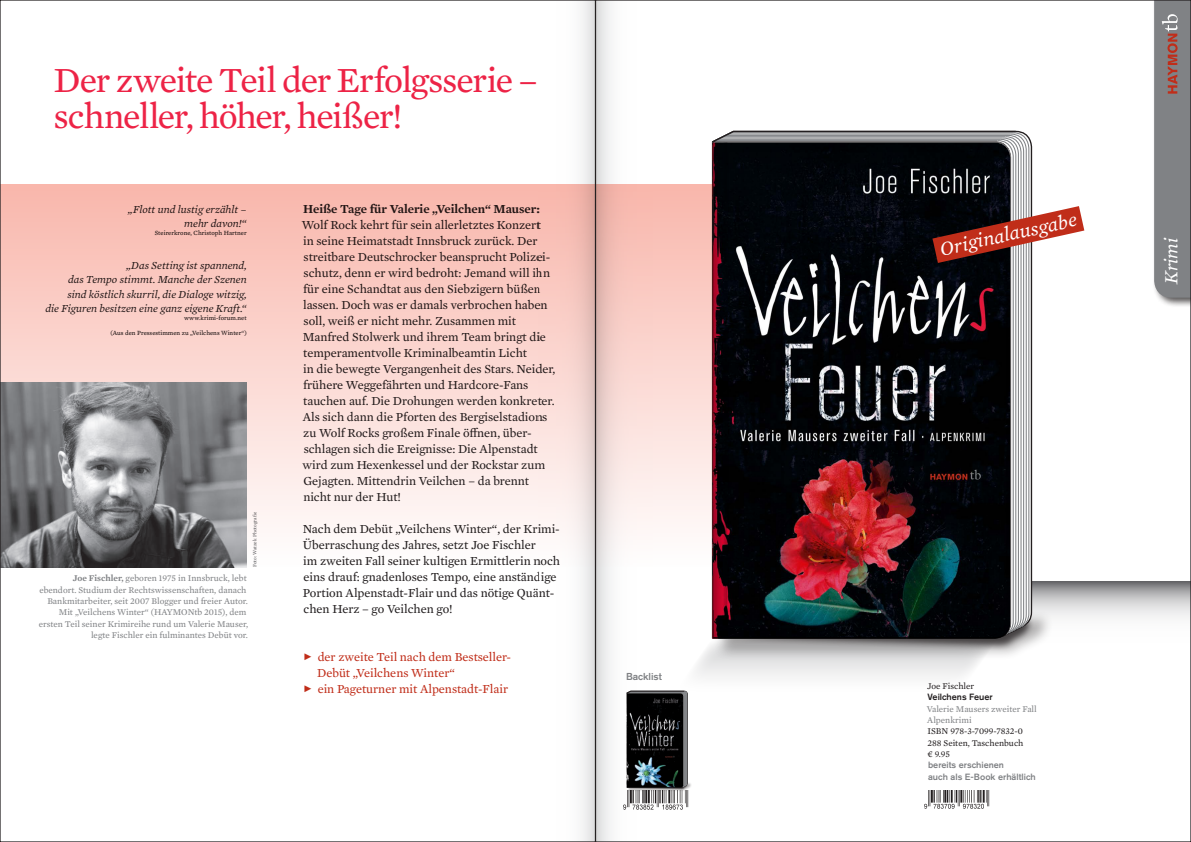
<style>
.page{position:relative;width:1191px;height:842px;background:#fff}
.page>*{position:absolute;margin:0;border:0;box-sizing:border-box;transform-origin:0 0}
.t1{font:36px/35.5px "Mercury Text G2";letter-spacing:-.035em;color:#ed2346}
.t2{font:italic 20px "Mercury Text G2";color:#fff}
.t3{font:italic 19px "Mercury Text G2";color:#fff}
.t4{font:12.5px/16px "Mercury Text G2";letter-spacing:-.005em;color:#231f20}
.t5{font:12.5px/16px "Mercury Text G2";letter-spacing:-.005em;color:#c02d19}
.t6{font:600 12.5px "Mercury Text G2";letter-spacing:-.005em;color:#231f20}
.t7{font:italic 11px/14.2px "Mercury Text G2";color:#231f20;text-align:right}
.t8{font:500 10px "Akzidenz Grotesk Pro";color:#808285}
.t9{font:9px/11.3px "Mercury Text G2";color:#808285;text-align:right}
.t10{font:9px/11.3px "Mercury Text G2";color:#231f20;text-align:justify}
.t11{font:500 9px/11.3px "Akzidenz Grotesk Pro";color:#808285}
.t12{font:500 9px "Akzidenz Grotesk Pro";color:#231f20}
.t13{font:6.5px/14.2px "Mercury Text G4";letter-spacing:.005em;color:#231f20;text-align:right}
.t14{font:5px "Mercury Text G4";letter-spacing:.005em;color:#636366}
.s1{font-weight:600}
</style>
<div class="page">
<svg style="left:1111px;top:581px;width:78px;height:37px"></svg>
<div style="left:0;top:184px;width:909px;height:383px;background:linear-gradient(to bottom,#f8b6ab,#fdfdfd)"></div>
<div style="left:627px;top:782px;width:64px;height:10px;background:#231f20;opacity:.35"></div>
<img style="left:652px;top:791px;width:37px;height:19px">
<img style="left:2px;top:383px;width:245px;height:184px">
<img style="left:924px;top:791px;width:66px;height:18px">
<svg style="left:652px;top:130px;width:459px;height:658px"></svg>
<div style="left:1151px;top:0;width:40px;height:308px;background:#231f20;opacity:.75"></div>
<svg style="left:1154px;top:2px;width:35px;height:296px"></svg>
<svg style="left:597px;top:2px;width:55px;height:838px"></svg>
<svg style="left:539px;top:2px;width:54px;height:838px"></svg>
<h1 class="t1" style="left:54px;top:60px;width:485px">Der zweite Teil der Erfolgsserie – schneller, höher, heißer!</h1>
<p class="t7" style="left:128px;top:201px;width:120px">„Flott und lustig erzählt – mehr davon!“</p>
<p class="t13" style="left:155px;top:226px;width:93px">Steirerkrone, Christoph Hartner</p>
<p class="t7" style="left:45px;top:258px;width:203px">„Das Setting ist spannend,<br>das Tempo stimmt. Manche der Szenen<br>sind köstlich skurril, die Dialoge witzig,<br>die Figuren besitzen eine ganz eigene Kraft.“</p>
<p class="t13" style="left:110px;top:311px;width:138px">www.krimi-forum.net<br>(Aus den Pressestimmen zu „Veilchens Winter“)</p>
<p class="t14" style="left:251px;top:567px;width:57px;rotate:-90deg">Foto: Watzek Photografie</p>
<p class="t9" style="left:39px;top:572px;width:211px"><span class="s1">Joe Fischler,</span> geboren 1975 in Innsbruck, lebt ebendort. Studium der Rechtswissenschaften, danach Bankmitarbeiter, seit 2007 Blogger und freier Autor.<br>Mit „Veilchens Winter“ (HAYMONtb 2015), dem ersten Teil seiner Krimireihe rund um Valerie Mauser, legte Fischler ein fulminantes Debüt vor.</p>
<p class="t6" style="left:303px;top:199px;width:238px">Heiße Tage für Valerie „Veilchen“ Mauser:</p>
<p class="t4" style="left:302px;top:216px;width:255px">Wolf Rock kehrt für sein allerletztes Konzert<br>in seine Heimatstadt Innsbruck zurück. Der streitbare Deutschrocker beansprucht Polizei&shy;schutz, denn er wird bedroht: Jemand will ihn für eine Schandtat aus den Siebzigern büßen lassen. Doch was er damals verbrochen haben soll, weiß er nicht mehr. Zusammen mit Manfred Stolwerk und ihrem Team bringt die temperamentvolle Kriminalbeamtin Licht<br>in die bewegte Vergangenheit des Stars. Neider, frühere Weggefährten und Hardcore-Fans tauchen auf. Die Drohungen werden konkreter.<br>Als sich dann die Pforten des Bergiselstadions zu Wolf Rocks großem Finale öffnen, über&shy;schlagen sich die Ereignisse: Die Alpenstadt wird zum Hexenkessel und der Rockstar zum Gejagten. Mittendrin Veilchen – da brennt nicht nur der Hut!</p>
<p class="t4" style="left:303px;top:520px;width:259px">Nach dem Debüt „Veilchens Winter“, der Krimi-Überraschung des Jahres, setzt Joe Fischler<br>im zweiten Fall seiner kultigen Ermittlerin noch eins drauf: gnadenloses Tempo, eine anständige Portion Alpenstadt-Flair und das nötige Quänt&shy;chen Herz – go Veilchen go!</p>
<p class="t5" style="left:317px;top:648px;width:196px">der zweite Teil nach dem Bestseller-<br>Debüt „Veilchens Winter“<br>ein Pageturner mit Alpenstadt-Flair</p>
<p class="t8" style="left:626px;top:670px;width:37px">Backlist</p>
<h2 class="t2" style="left:937px;top:236px;width:141px;rotate:-13deg">Originalausgabe</h2>
<h3 class="t3" style="left:1157px;top:283px;width:47px;rotate:-90deg">Krimi</h3>
<p class="t10" style="left:927px;top:680px;width:49px">Joe Fischler</p>
<p class="t12" style="left:927px;top:691px;width:67px">Veilchens Feuer</p>
<p class="t9" style="left:926px;top:702px;width:112px;text-align:left">Valerie Mausers zweiter Fall<br>Alpenkrimi</p>
<p class="t10" style="left:927px;top:725px;width:98px">ISBN 978-3-7099-7832-0<br>288 Seiten, Taschenbuch € 9.95</p>
<p class="t11" style="left:928px;top:759px;width:109px">bereits erschienen<br>auch als E-Book erhältlich</p>
</div>
